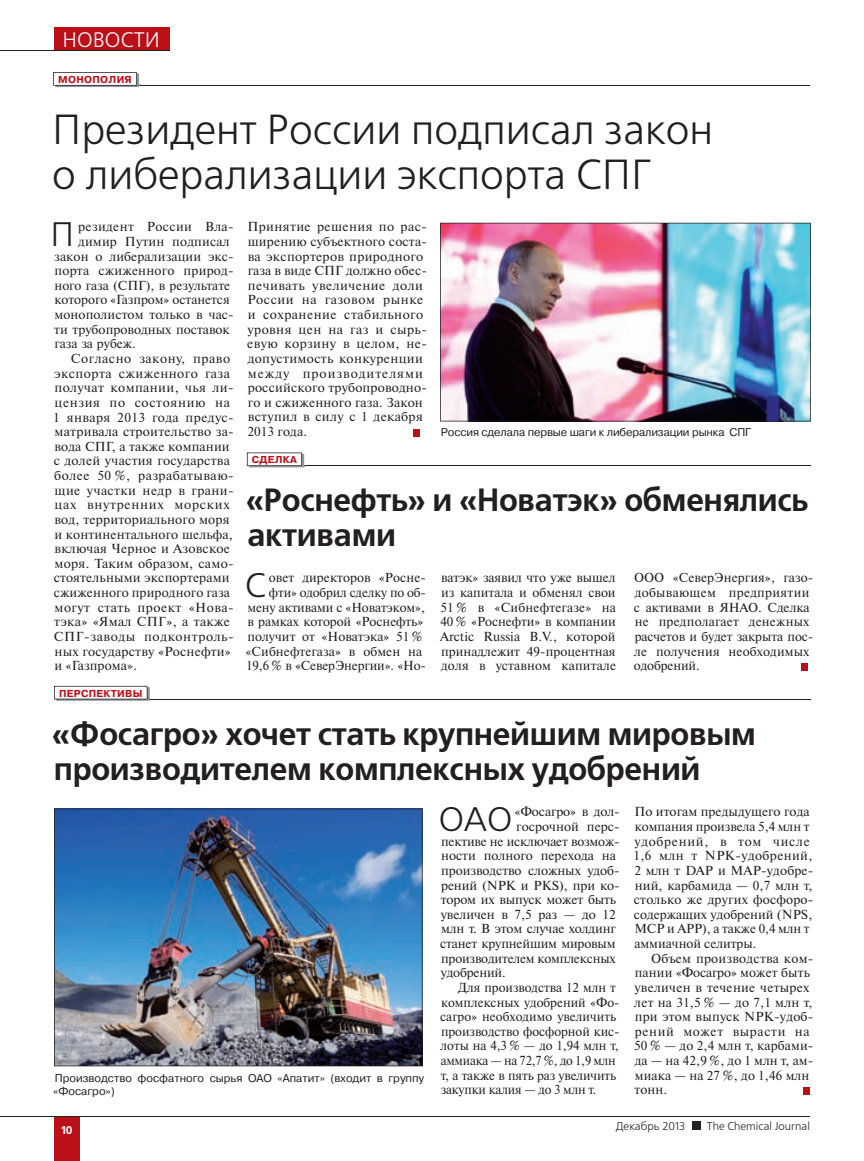
<style>
.page{position:relative;width:864px;height:1161px;background:#fff}
.page>*{position:absolute;margin:0;border:0;box-sizing:border-box;transform-origin:0 0}
.t1{font:42px/45px "Free Set C";color:#231f20}
.t2{font:33.9px "Free Set C";color:#231f20}
.t3{font:700 32.1px/34.5px "Free Set C";letter-spacing:-.01em;color:#231f20}
.t4{font:21px "Free Set C";letter-spacing:.005em;color:#fff}
.t5{font:13.05px/14.7px "Newton C";letter-spacing:.01em;color:#231f20}
.t6{font:13.05px "Newton C";letter-spacing:-.01em;color:#231f20}
.t7{font:13.05px "Newton C";letter-spacing:.03em;color:#231f20}
.t8{font:13.05px "Newton C";letter-spacing:.035em;color:#231f20}
.t9{font:13.05px "Newton C";letter-spacing:-.015em;color:#231f20}
.t10{font:13.05px "Newton C";letter-spacing:-.015em;color:#231f20;scale:.96 1}
.t11{font:13.05px "Newton C";letter-spacing:.045em;color:#231f20}
.t12{font:13.05px "Newton C";letter-spacing:.04em;color:#231f20}
.t13{font:13.05px "Newton C";letter-spacing:.055em;color:#231f20}
.t14{font:13.05px "Newton C";letter-spacing:.05em;color:#231f20}
.t15{font:11.25px/12.8px "Pragmatica C";color:#231f20}
.t16{font:11.25px "Free Set C";color:#231f20}
.t17{font:700 11.25px "Free Set C";color:#fff}
.t18{font:700 10.05px "Pragmatica C";letter-spacing:.03em;color:#bb1018}
</style>
<div class="page">
<hr style="left:137px;top:85px;width:672px;height:1px;background:#231f20">
<img style="left:55px;top:86px;width:84px;height:1px">
<svg style="left:53px;top:72px;width:86px;height:14px"></svg>
<div style="left:413px;top:429px;width:7px;height:7px;background:#bb1018"></div>
<hr style="left:302px;top:465px;width:508px;height:1px;background:#231f20">
<svg style="left:247px;top:452px;width:57px;height:14px"></svg>
<div style="left:801px;top:663px;width:7px;height:7px;background:#bb1018"></div>
<img style="left:440px;top:223px;width:370px;height:198px">
<hr style="left:147px;top:699px;width:663px;height:1px;background:#231f20">
<img style="left:56px;top:700px;width:94px;height:1px">
<svg style="left:54px;top:686px;width:96px;height:14px"></svg>
<div style="left:802px;top:1087px;width:7px;height:7px;background:#bb1018"></div>
<img style="left:54px;top:808px;width:368px;height:258px">
<div style="left:54px;top:1116px;width:26px;height:45px;background:#bb1018"></div>
<hr style="left:0;top:1116px;width:54px;height:1px;background:#231f20">
<hr style="left:54px;top:1116px;width:755px;height:1px;background:#231f20">
<div style="left:691px;top:1121px;width:9px;height:9px;background:#231f20"></div>
<div style="left:54px;top:27px;width:115px;height:24px;background:#bb1018"></div>
<hr style="left:0;top:51px;width:54px;height:1px;background:#231f20">
<hr style="left:54px;top:51px;width:115px;height:1px;background:#231f20">
<h3 class="t4" style="left:63px;top:31px;width:99px">НОВОСТИ</h3>
<p class="t18" style="left:58px;top:76px;width:75px">МОНОПОЛИЯ</p>
<h1 class="t1" style="left:52px;top:111px;width:662px">Президент России подписал закон о либерализации экспорта СПГ</h1>
<h2 class="t2" style="left:51px;top:221px;width:25px">П</h2>
<p class="t7" style="left:78px;top:222px;width:157px">резидент России Вла-</p>
<p class="t5" style="left:247px;top:221px;width:181px">Принятие решения по рас&shy;ширению субъектного соста&shy;ва экспортеров природного газа в виде СПГ должно обес&shy;печивать увеличение доли<br>России на газовом рынке и сохранение стабильного уровня цен на газ и сырь&shy;евую корзину в целом, не&shy;допустимость конкуренции между производителями российского трубопроводно&shy;го и сжиженного газа. Закон вступил в силу с 1 декабря<br>2013 года.</p>
<p class="t18" style="left:252px;top:456px;width:46px">СДЕЛКА</p>
<h3 class="t3" style="left:246px;top:485px;width:564px">«Роснефть» и «Новатэк» обменялись активами</h3>
<h2 class="t2" style="left:245px;top:572px;width:22px">С</h2>
<p class="t5" style="left:78px;top:235px;width:153px">димир Путин подписал</p>
<p class="t5" style="left:54px;top:250px;width:181px">закон о либерализации экс-</p>
<p class="t5" style="left:55px;top:264px;width:180px">порта сжиженного природ-</p>
<p class="t5" style="left:55px;top:279px;width:177px">ного газа (СПГ), в результате</p>
<p class="t5" style="left:55px;top:294px;width:176px">которого «Газпром» останется</p>
<p class="t5" style="left:55px;top:308px;width:180px">монополистом только в час-</p>
<p class="t5" style="left:54px;top:323px;width:177px">ти трубопроводных поставок</p>
<p class="t5" style="left:55px;top:338px;width:83px">газа за рубеж.</p>
<p class="t12" style="left:71px;top:354px;width:161px">Согласно закону, право</p>
<p class="t8" style="left:54px;top:368px;width:177px">экспорта сжиженного газа</p>
<p class="t7" style="left:54px;top:383px;width:181px">получат компании, чья ли-</p>
<p class="t14" style="left:54px;top:398px;width:177px">цензия по состоянию на</p>
<p class="t7" style="left:53px;top:412px;width:182px">1 января 2013 года предус-</p>
<p class="t5" style="left:54px;top:425px;width:181px">матривала строительство за-</p>
<p class="t5" style="left:55px;top:440px;width:176px">вода СПГ, а также компании</p>
<p class="t5" style="left:54px;top:455px;width:178px">с долей участия государства</p>
<p class="t8" style="left:54px;top:471px;width:181px">более 50 %, разрабатываю-</p>
<p class="t7" style="left:55px;top:485px;width:181px">щие участки недр в грани-</p>
<p class="t13" style="left:55px;top:500px;width:177px">цах внутренних морских</p>
<p class="t5" style="left:55px;top:513px;width:176px">вод, территориального моря</p>
<p class="t5" style="left:55px;top:528px;width:180px">и континентального шельфа,</p>
<p class="t5" style="left:55px;top:542px;width:177px">включая Черное и Азовское</p>
<p class="t5" style="left:55px;top:557px;width:181px">моря. Таким образом, само-</p>
<p class="t5" style="left:54px;top:572px;width:177px">стоятельными экспортерами</p>
<p class="t5" style="left:54px;top:586px;width:178px">сжиженного природного газа</p>
<p class="t8" style="left:55px;top:602px;width:181px">могут стать проект «Нова-</p>
<p class="t5" style="left:54px;top:615px;width:177px">тэка» «Ямал СПГ», а также</p>
<p class="t11" style="left:54px;top:632px;width:181px">СПГ-заводы подконтроль-</p>
<p class="t5" style="left:54px;top:645px;width:178px">ных государству «Роснефти»</p>
<p class="t5" style="left:55px;top:659px;width:84px">и «Газпрома».</p>
<p class="t15" style="left:440px;top:426px;width:312px">Россия сделала первые шаги к либерализации рынка СПГ</p>
<p class="t5" style="left:245px;top:572px;width:182px;text-align:right">овет директоров «Росне&shy;фти» одобрил сделку по об&shy;мену активами с «Новатэком», в рамках которой «Роснефть» получит от «Новатэка» 51 % «Сибнефтегаза» в обмен на<br>19,6 % в «СеверЭнергии». «Но-</p>
<p class="t5" style="left:440px;top:572px;width:177px;text-align:justify">ватэк» заявил что уже вышел из капитала и обменял свои 51 % в «Сибнефтегазе» на 40 % «Роснефти» в компании Arctic Russia B.V., которой принадлежит 49-процентная доля в уставном капитале</p>
<p class="t5" style="left:633px;top:572px;width:181px">ООО «СеверЭнергия», газо&shy;добывающем предприятии с активами в ЯНАО. Сделка не предполагает денежных расчетов и будет закрыта пос&shy;ле получения необходимых одобрений.</p>
<p class="t18" style="left:59px;top:689px;width:85px">ПЕРСПЕКТИВЫ</p>
<h3 class="t3" style="left:52px;top:719px;width:705px">«Фосагро» хочет стать крупнейшим мировым производителем комплексных удобрений</h3>
<h2 class="t2" style="left:438px;top:806px;width:75px">ОАО</h2>
<p class="t5" style="left:514px;top:806px;width:107px">«Фосагро» в дол-</p>
<p class="t5" style="left:633px;top:806px;width:181px">По итогам предыдущего года компания произвела 5,4 млн т удобрений, в том числе<br>1,6 млн т NPK-удобрений,<br>2 млн т DAP и MAP-удобре&shy;ний, карбамида — 0,7 млн т, столько же других фосфоро&shy;содержащих удобрений (NPS,<br>MCP и APP), а также 0,4 млн т аммиачной селитры.</p>
<p class="t5" style="left:633px;top:952px;width:181px;text-indent:17px">Объем производства ком&shy;пании «Фосагро» может быть увеличен в течение четырех лет на 31,5 % — до 7,1 млн т, при этом выпуск NPK-удоб&shy;рений может вырасти на<br>50 % — до 2,4 млн т, карбами&shy;да — на 42,9 %, до 1 млн т, ам&shy;миака — на 27 %, до 1,46 млн тонн.</p>
<p class="t5" style="left:516px;top:820px;width:105px">госрочной перс-</p>
<p class="t6" style="left:441px;top:836px;width:180px">пективе не исключает возмож-</p>
<p class="t5" style="left:441px;top:849px;width:176px">ности полного перехода на</p>
<p class="t5" style="left:441px;top:864px;width:180px">производство сложных удоб-</p>
<p class="t6" style="left:441px;top:880px;width:180px">рений (NPK и PKS), при ко-</p>
<p class="t6" style="left:440px;top:895px;width:177px">тором их выпуск может быть</p>
<p class="t5" style="left:440px;top:908px;width:176px">увеличен в 7,5 раз — до 12</p>
<p class="t6" style="left:441px;top:924px;width:176px">млн т. В этом случае холдинг</p>
<p class="t6" style="left:440px;top:939px;width:177px">станет крупнейшим мировым</p>
<p class="t9" style="left:441px;top:953px;width:176px">производителем комплексных</p>
<p class="t6" style="left:440px;top:968px;width:66px">удобрений.</p>
<p class="t5" style="left:458px;top:981px;width:159px">Для производства 12 млн т</p>
<p class="t5" style="left:441px;top:996px;width:180px">комплексных удобрений «Фо-</p>
<p class="t5" style="left:440px;top:1010px;width:177px">сагро» необходимо увеличить</p>
<p class="t5" style="left:441px;top:1025px;width:180px">производство фосфорной кис-</p>
<p class="t5" style="left:440px;top:1040px;width:179px">лоты на 4,3 % — до 1,94 млн т,</p>
<p class="t10" style="left:440px;top:1056px;width:184px">аммиака — на 72,7 %, до 1,9 млн</p>
<p class="t5" style="left:440px;top:1069px;width:177px">т, а также в пять раз увеличить</p>
<p class="t6" style="left:440px;top:1085px;width:157px">закупки калия — до 3 млн т.</p>
<p class="t15" style="left:53px;top:1072px;width:372px">Производство фосфатного сырья ОАО «Апатит» (входит в группу «Фосагро»)</p>
<p class="t17" style="left:61px;top:1125px;width:13px">10</p>
<p class="t16" style="left:615px;top:1121px;width:71px">Декабрь 2013</p>
<p class="t16" style="left:706px;top:1121px;width:104px">The Chemical Journal</p>
</div>
